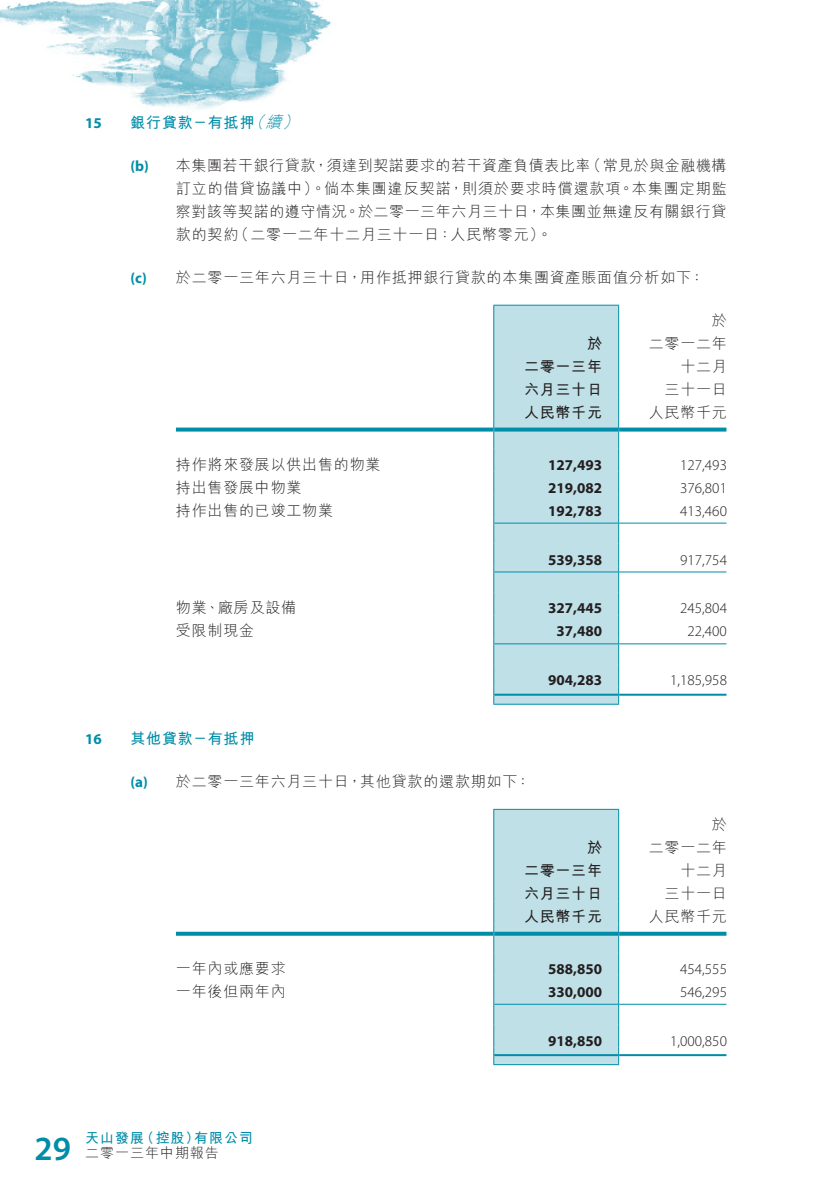
<style>
.page{position:relative;width:840px;height:1191px;background:#fff}
.page>*{position:absolute;margin:0;border:0;box-sizing:border-box;transform-origin:0 0}
.t1{font:600 34px "Myriad Pro";color:#008da8}
.Notes_HD1{font:italic 300 16px "M Hei HK";color:#008da8}
.Notes_HD2{font:300 15px "M Hei HK";letter-spacing:.05em;color:#231f20}
.Notes{font:300 15px "M Hei HK";letter-spacing:.05em;color:#231f20}
.Notes-2{font:300 15px "Myriad Pro";color:#231f20}
.Notes-3{font:700 15px "Myriad Pro";color:#231f20}
.Notes-4{font:700 15px "M Hei HK";letter-spacing:.05em;color:#231f20}
.Notes_HD1-2{font:700 15px "M Hei HK";letter-spacing:.05em;color:#008da8}
.Notes_HD2-2{font:700 15px "Myriad Pro";color:#008da8}
.Notes_HD1-3{font:700 15px "Myriad Pro";color:#008da8}
.t2{font:700 14px "M Hei HK";letter-spacing:.065em;color:#008da8}
.t3{font:300 14px "M Hei HK";letter-spacing:.065em;color:#231f20}
</style>
<div class="page">
<img style="left:0;top:0;width:331px;height:110px">
<div style="left:494px;top:306px;width:123px;height:397px;background:#c0e0e8"></div>
<hr style="left:493px;top:703px;width:125px;height:1px;background:#008da8">
<svg style="left:493px;top:397px;width:1px;height:306px"></svg>
<svg style="left:617px;top:397px;width:1px;height:306px"></svg>
<hr style="left:493px;top:305px;width:125px;height:1px;background:#008da8">
<hr style="left:493px;top:306px;width:1px;height:91px;background:#008da8">
<hr style="left:617px;top:306px;width:1px;height:91px;background:#008da8">
<svg style="left:176px;top:427px;width:317px;height:4px"></svg>
<svg style="left:494px;top:427px;width:123px;height:4px"></svg>
<svg style="left:618px;top:427px;width:108px;height:4px"></svg>
<hr style="left:494px;top:522px;width:123px;height:1px;background:#008da8">
<hr style="left:618px;top:522px;width:108px;height:1px;background:#008da8">
<hr style="left:494px;top:571px;width:123px;height:1px;background:#008da8">
<hr style="left:618px;top:571px;width:108px;height:1px;background:#008da8">
<hr style="left:494px;top:643px;width:123px;height:1px;background:#008da8">
<hr style="left:618px;top:643px;width:108px;height:1px;background:#008da8">
<hr style="left:494px;top:693px;width:123px;height:2px;background:#008da8">
<hr style="left:618px;top:693px;width:108px;height:2px;background:#008da8">
<hr style="left:493px;top:1064px;width:125px;height:1px;background:#008da8">
<div style="left:493px;top:810px;width:125px;height:254px;background:#c0e0e8"></div>
<hr style="left:493px;top:809px;width:125px;height:1px;background:#008da8">
<hr style="left:493px;top:810px;width:1px;height:91px;background:#008da8">
<hr style="left:617px;top:810px;width:1px;height:91px;background:#008da8">
<svg style="left:176px;top:931px;width:317px;height:4px"></svg>
<svg style="left:494px;top:931px;width:123px;height:4px"></svg>
<svg style="left:618px;top:931px;width:108px;height:4px"></svg>
<hr style="left:494px;top:1003px;width:123px;height:1px;background:#008da8">
<hr style="left:618px;top:1003px;width:108px;height:1px;background:#008da8">
<hr style="left:494px;top:1054px;width:123px;height:2px;background:#008da8">
<hr style="left:618px;top:1054px;width:108px;height:2px;background:#008da8">
<p class="Notes_HD1-3" style="left:85px;top:113px;width:18px">15</p>
<p class="Notes_HD1-3" style="left:85px;top:729px;width:18px">16</p>
<p class="Notes_HD1" style="left:265px;top:114px;width:22px">續</p>
<p class="Notes_HD1" style="left:248px;top:114px;width:22px">（</p>
<p class="Notes_HD1" style="left:282px;top:114px;width:22px">(</p>
<p class="Notes_HD1-2" style="left:130px;top:111px;width:125px">銀行貸款－有抵押</p>
<p class="Notes_HD2-2" style="left:130px;top:156px;width:20px">)b(</p>
<p class="Notes_HD2-2" style="left:130px;top:268px;width:18px">)c(</p>
<p class="Notes_HD2" style="left:176px;top:158px;width:416px">本集團若干銀行貸款，須達到契諾要求的若干資產負債表比率</p>
<p class="Notes_HD2" style="left:586px;top:158px;width:142px">（常見於與金融機構</p>
<p class="Notes_HD2" style="left:176px;top:181px;width:552px">訂立的借貸協議中）。倘本集團違反契諾，則須於要求時償還款項。本集團定期監</p>
<p class="Notes_HD2" style="left:176px;top:204px;width:551px">察對該等契諾的遵守情況。於二零一三年六月三十日，本集團並無違反有關銀行貸</p>
<p class="Notes_HD2" style="left:234px;top:227px;width:319px">（二零一二年十二月三十一日：人民幣零元。(</p>
<p class="Notes_HD2" style="left:176px;top:227px;width:64px">款的契約</p>
<p class="Notes_HD2" style="left:176px;top:270px;width:529px">於二零一三年六月三十日，用作抵押銀行貸款的本集團資產賬面值分析如下：</p>
<p class="Notes-4" style="left:586px;top:333px;width:16px">於</p>
<p class="Notes-4" style="left:523px;top:356px;width:79px">二零一三年</p>
<p class="Notes-4" style="left:523px;top:379px;width:79px">六月三十日</p>
<p class="Notes-4" style="left:523px;top:402px;width:79px">人民幣千元</p>
<p class="Notes" style="left:711px;top:313px;width:16px">於</p>
<p class="Notes" style="left:648px;top:336px;width:80px">二零一二年</p>
<p class="Notes" style="left:680px;top:359px;width:48px">十二月</p>
<p class="Notes" style="left:664px;top:382px;width:64px">三十一日</p>
<p class="Notes" style="left:648px;top:405px;width:80px">人民幣千元</p>
<p class="Notes" style="left:176px;top:456px;width:206px">持作將來發展以供出售的物業</p>
<p class="Notes-3" style="left:548px;top:455px;width:55px">127,493</p>
<p class="Notes-2" style="left:679px;top:455px;width:48px">127,493</p>
<p class="Notes" style="left:176px;top:479px;width:127px">持出售發展中物業</p>
<p class="Notes-3" style="left:548px;top:478px;width:55px">219,082</p>
<p class="Notes-2" style="left:679px;top:478px;width:48px">376,801</p>
<p class="Notes" style="left:176px;top:502px;width:159px">持作出售的已竣工物業</p>
<p class="Notes-3" style="left:548px;top:501px;width:55px">192,783</p>
<p class="Notes-2" style="left:679px;top:501px;width:48px">413,460</p>
<p class="Notes-3" style="left:548px;top:550px;width:55px">539,358</p>
<p class="Notes-2" style="left:679px;top:550px;width:48px">917,754</p>
<p class="Notes" style="left:176px;top:600px;width:122px">物業、廠房及設備</p>
<p class="Notes-3" style="left:548px;top:598px;width:55px">327,445</p>
<p class="Notes-2" style="left:679px;top:599px;width:48px">245,804</p>
<p class="Notes" style="left:176px;top:623px;width:80px">受限制現金</p>
<p class="Notes-3" style="left:556px;top:621px;width:47px">37,480</p>
<p class="Notes-2" style="left:687px;top:622px;width:41px">22,400</p>
<p class="Notes-3" style="left:548px;top:670px;width:55px">904,283</p>
<p class="Notes-2" style="left:669px;top:671px;width:58px">1,185,958</p>
<p class="Notes_HD1-2" style="left:130px;top:727px;width:125px">其他貸款－有抵押</p>
<p class="Notes_HD2-2" style="left:130px;top:772px;width:19px">)a(</p>
<p class="Notes_HD2" style="left:176px;top:773px;width:356px">於二零一三年六月三十日，其他貸款的還款期如下：</p>
<p class="Notes-4" style="left:586px;top:837px;width:16px">於</p>
<p class="Notes-4" style="left:523px;top:860px;width:79px">二零一三年</p>
<p class="Notes-4" style="left:523px;top:883px;width:79px">六月三十日</p>
<p class="Notes" style="left:176px;top:960px;width:111px">一年內或應要求</p>
<p class="Notes" style="left:176px;top:983px;width:111px">一年後但兩年內</p>
<p class="Notes-4" style="left:523px;top:906px;width:79px">人民幣千元</p>
<p class="Notes-3" style="left:548px;top:959px;width:55px">588,850</p>
<p class="Notes-3" style="left:548px;top:982px;width:55px">330,000</p>
<p class="Notes-3" style="left:548px;top:1031px;width:55px">918,850</p>
<p class="Notes" style="left:711px;top:817px;width:16px">於</p>
<p class="Notes" style="left:648px;top:840px;width:80px">二零一二年</p>
<p class="Notes" style="left:680px;top:863px;width:48px">十二月</p>
<p class="Notes" style="left:664px;top:886px;width:64px">三十一日</p>
<p class="Notes" style="left:648px;top:909px;width:80px">人民幣千元</p>
<p class="Notes-2" style="left:679px;top:959px;width:48px">454,555</p>
<p class="Notes-2" style="left:679px;top:982px;width:48px">546,295</p>
<p class="Notes-2" style="left:669px;top:1031px;width:58px">1,000,850</p>
<p class="t2" style="left:140px;top:1127px;width:61px">（控股）</p>
<p class="t2" style="left:194px;top:1127px;width:60px">有限公司</p>
<p class="t2" style="left:85px;top:1127px;width:60px">天山發展</p>
<h1 class="t1" style="left:34px;top:1127px;width:38px">29</h1>
<p class="t3" style="left:85px;top:1145px;width:135px">二零一三年中期報告</p>
</div>
